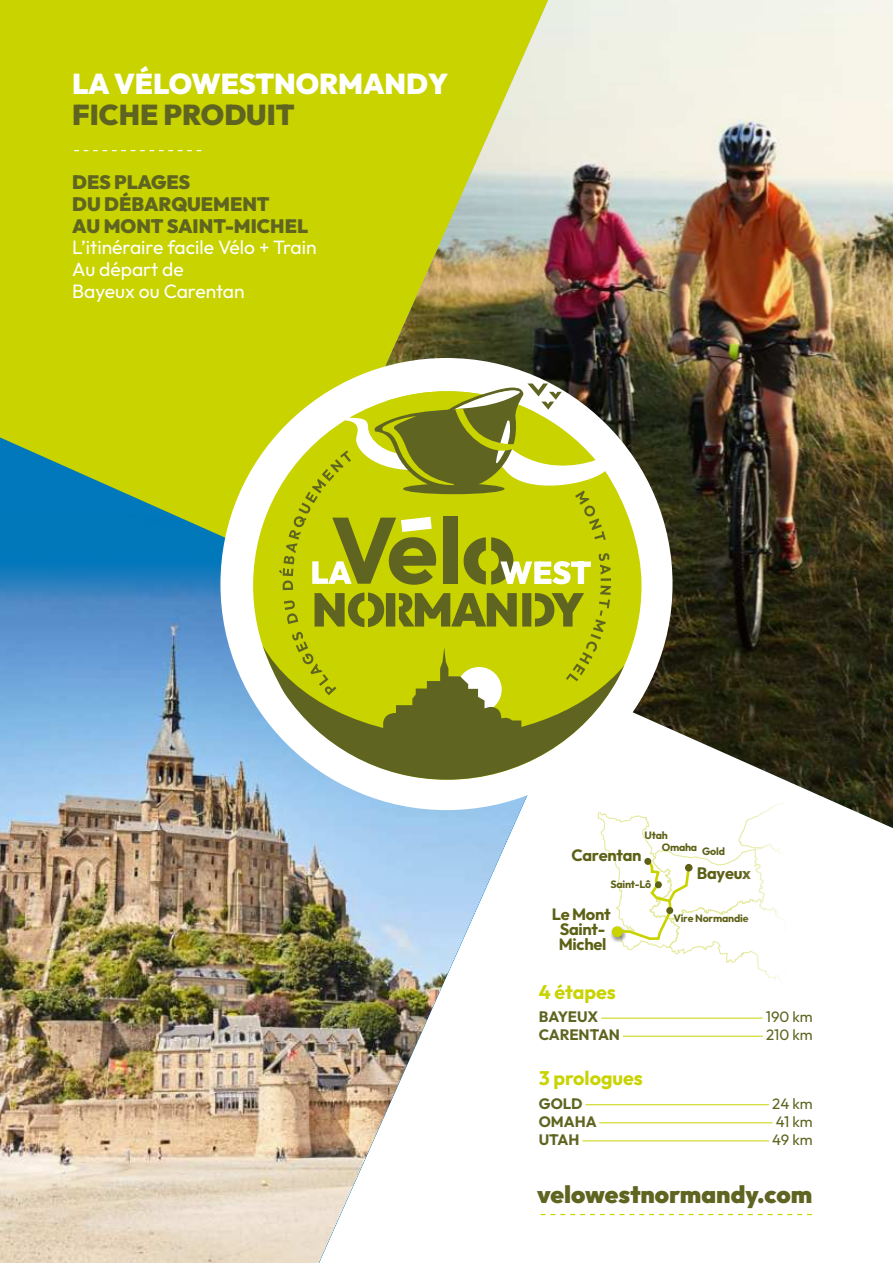
<style>
.page{position:relative;width:893px;height:1263px;background:#fff}
.page>*{position:absolute;margin:0;border:0;box-sizing:border-box;transform-origin:0 0}
.t1{font:900 28.65px "Outfit";color:#fff}
.t2{font:900 28.65px "Outfit";color:#5f6521}
.t3{font:900 24.3px "Outfit";color:#5f6521}
.t4{font:700 19.65px "Outfit";color:#c8d300}
.t5{font:19.35px/21.8px "Outfit";color:#fff}
.t6{font:900 19.35px/21.8px "Outfit";color:#5f6521}
.t7{font:700 16.35px/14.9px "Outfit";letter-spacing:-.02em;color:#5d6116;text-align:center}
.t8{font:700 15px "Outfit";letter-spacing:-.005em;color:#5f6521}
.t9{font:15px "Outfit";letter-spacing:-.015em;color:#5f6521}
.t10{font:700 10.65px "Outfit";letter-spacing:-.02em;color:#5d6116}
</style>
<div class="page">
<div style="left:0;top:0;width:298px;height:437px;background:#c8d300"></div>
<svg style="left:74px;top:150px;width:127px;height:1px"></svg>
<svg style="left:573px;top:1214px;width:239px;height:1px"></svg>
<svg style="left:600px;top:828px;width:136px;height:135px"></svg>
<div style="left:685px;top:864px;width:8px;height:7px;background:#5d6116;border-radius:50%"></div>
<div style="left:644px;top:858px;width:7px;height:7px;background:#5d6116;border-radius:50%"></div>
<div style="left:666px;top:907px;width:7px;height:7px;background:#5d6116;border-radius:50%"></div>
<div style="left:655px;top:881px;width:7px;height:7px;background:#5d6116;border-radius:50%"></div>
<hr style="left:601px;top:1018px;width:162px;height:1px;background:#c8d300">
<hr style="left:623px;top:1036px;width:140px;height:1px;background:#c8d300">
<hr style="left:585px;top:1104px;width:184px;height:1px;background:#c8d300">
<hr style="left:599px;top:1122px;width:174px;height:1px;background:#c8d300">
<hr style="left:582px;top:1140px;width:187px;height:1px;background:#c8d300">
<svg style="left:0;top:437px;width:253px;height:77px;background:#82b341"></svg>
<img style="left:0;top:514px;width:573px;height:749px">
<img style="left:298px;top:0;width:595px;height:828px">
<div style="left:220px;top:358px;width:452px;height:452px;background:#fff;border-radius:50%"></div>
<svg style="left:253px;top:420px;width:388px;height:360px"></svg>
<svg style="left:263px;top:646px;width:361px;height:134px"></svg>
<svg style="left:279px;top:383px;width:332px;height:359px;background:#b1b92e"></svg>
<h1 class="t1" style="left:72px;top:71px;width:377px">LA VÉLOWESTNORMANDY</h1>
<h1 class="t2" style="left:72px;top:103px;width:224px">FICHE PRODUIT</h1>
<p class="t6" style="left:72px;top:173px;width:237px">DES PLAGES<br>DU DÉBARQUEMENT<br>AU MONT SAINT-MICHEL</p>
<p class="t5" style="left:72px;top:238px;width:246px">L’itinéraire facile Vélo + Train<br>Au départ de<br>Bayeux ou Carentan</p>
<p class="t10" style="left:645px;top:831px;width:25px">Utah</p>
<p class="t7" style="left:572px;top:849px;width:72px">Carentan</p>
<p class="t10" style="left:610px;top:879px;width:42px">Saint-Lô</p>
<p class="t7" style="left:552px;top:908px;width:60px">Le Mont<br>Saint-<br>Michel</p>
<p class="t10" style="left:662px;top:843px;width:65px">Omaha Gold</p>
<p class="t7" style="left:697px;top:867px;width:56px">Bayeux</p>
<p class="t10" style="left:673px;top:914px;width:77px">Vire Normandie</p>
<p class="t4" style="left:539px;top:984px;width:79px">4 étapes</p>
<p class="t8" style="left:539px;top:1011px;width:61px">BAYEUX</p>
<p class="t9" style="left:766px;top:1011px;width:48px">190 km</p>
<p class="t8" style="left:539px;top:1029px;width:83px">CARENTAN</p>
<p class="t9" style="left:766px;top:1029px;width:48px">210 km</p>
<p class="t4" style="left:539px;top:1070px;width:106px">3 prologues</p>
<p class="t8" style="left:539px;top:1097px;width:45px">GOLD</p>
<p class="t9" style="left:772px;top:1098px;width:42px">24 km</p>
<p class="t8" style="left:539px;top:1115px;width:59px">OMAHA</p>
<p class="t9" style="left:776px;top:1116px;width:38px">41 km</p>
<p class="t8" style="left:539px;top:1133px;width:42px">UTAH</p>
<p class="t9" style="left:772px;top:1134px;width:42px">49 km</p>
<p class="t3" style="left:537px;top:1184px;width:277px">velowestnormandy.com</p>
</div>
